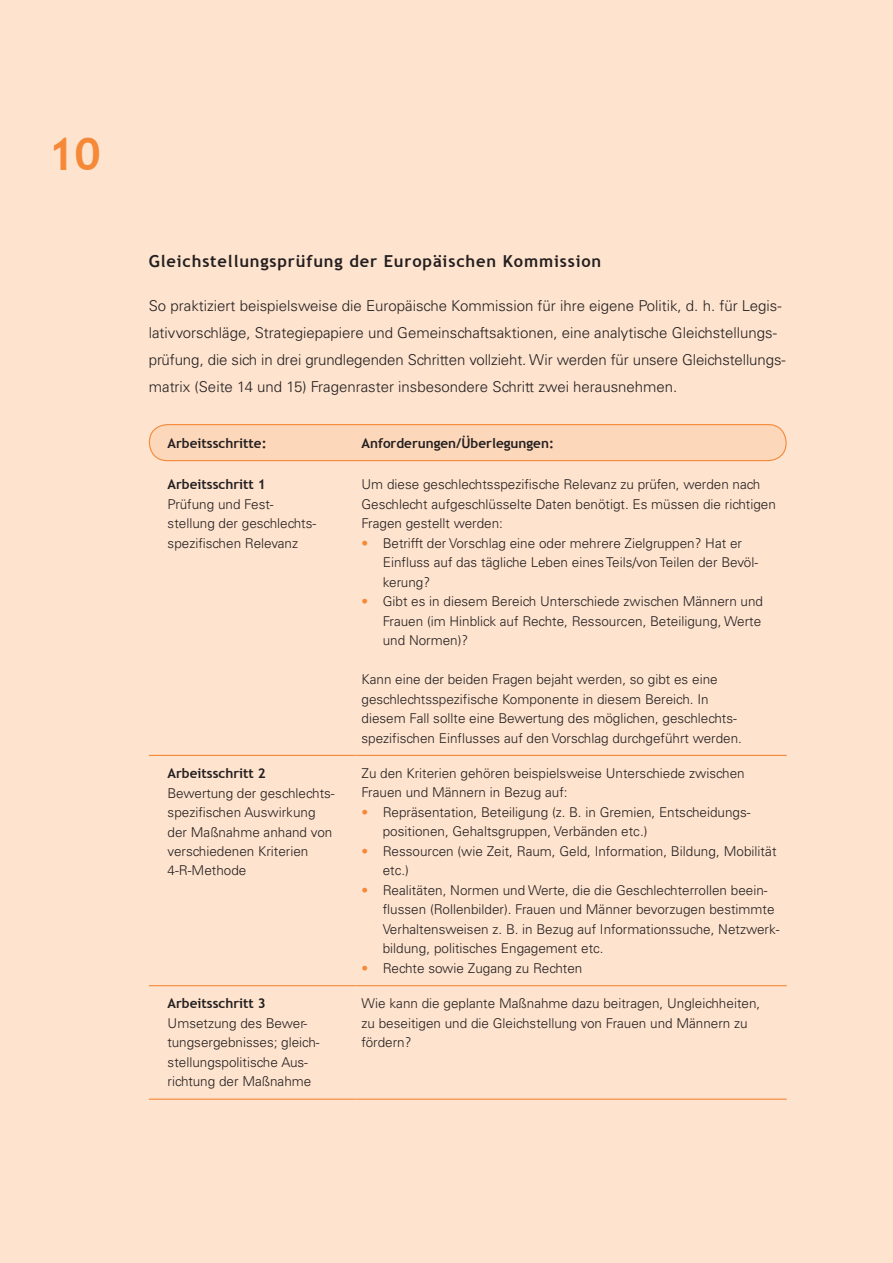
<style>
.page{position:relative;width:893px;height:1263px;background:#fee3ce}
.page>*{position:absolute;margin:0;border:0;box-sizing:border-box;transform-origin:0 0}
.t1{font:700 45px "Trebuchet MS";color:#f58938}
.t2{font:700 16.5px "Trebuchet MS";letter-spacing:.05em;color:#231f20}
.t3{font:300 15px/27px "Univers LT Std";color:#231f20}
.t4{font:300 13.5px/19.5px "Univers LT Std";color:#231f20}
.t5{font:700 13.5px "Trebuchet MS";color:#231f20}
.s1{color:#f58938}
</style>
<div class="page">
<div style="left:149px;top:425px;width:637px;height:36px;background:#fdd7b9;border-radius:18px"></div>
<div style="left:149px;top:424px;width:638px;height:37px;border:1px solid #f58938;border-radius:18px"></div>
<hr style="left:149px;top:755px;width:206px;height:1px;background:#f58938">
<hr style="left:355px;top:755px;width:432px;height:1px;background:#f58938">
<hr style="left:149px;top:985px;width:206px;height:1px;background:#f58938">
<hr style="left:355px;top:985px;width:432px;height:1px;background:#f58938">
<hr style="left:149px;top:1098px;width:206px;height:2px;background:#f58938">
<hr style="left:355px;top:1098px;width:432px;height:2px;background:#f58938">
<h1 class="t1" style="left:48px;top:126px;width:54px">10</h1>
<p class="t2" style="left:149px;top:251px;width:454px">Gleichstellungsprüfung der Europäischen Kommission</p>
<p class="t3" style="left:149px;top:292px;width:638px">So praktiziert beispielsweise die Europäische Kommission für ihre eigene Politik, d. h. für Legis&shy;lativvorschläge, Strategiepapiere und Gemeinschaftsaktionen, eine analytische Gleichstellungs&shy;prüfung, die sich in drei grundlegenden Schritten vollzieht. Wir werden für unsere Gleichstellungs&shy;matrix (Seite 14 und 15) Fragenraster insbesondere Schritt zwei herausnehmen.</p>
<p class="t5" style="left:168px;top:435px;width:101px">Arbeitsschritte:</p>
<p class="t5" style="left:361px;top:435px;width:194px">Anforderungen/Überlegungen:</p>
<p class="t5" style="left:168px;top:476px;width:100px">Arbeitsschritt 1</p>
<p class="t4" style="left:168px;top:494px;width:150px">Prüfung und Fest--- stellung der geschlechts&shy;spezifischen Relevanz</p>
<p class="t4" style="left:361px;top:474px;width:416px">Um diese geschlechtsspezifische Relevanz zu prüfen, werden nach<br>Geschlecht aufgeschlüsselte Daten benötigt. Es müssen die richtigen<br>Fragen gestellt werden:</p>
<p class="t4" style="left:383px;top:533px;width:377px;text-indent:-21px"><span class="s1">•</span> Betrifft der Vorschlag eine oder mehrere Zielgruppen? Hat er<br>Einfluss auf das tägliche Leben eines Teils/von Teilen der Bevöl&shy;kerung?</p>
<p class="t4" style="left:383px;top:591px;width:382px;text-indent:-21px"><span class="s1">•</span> Gibt es in diesem Bereich Unterschiede zwischen Männern und<br>Frauen (im Hinblick auf Rechte, Ressourcen, Beteiligung, Werte und Normen)?</p>
<p class="t4" style="left:361px;top:669px;width:382px">Kann eine der beiden Fragen bejaht werden, so gibt es eine geschlechtsspezifische Komponente in diesem Bereich. In diesem Fall sollte eine Bewertung des möglichen, geschlechts&shy;spezifischen Einflusses auf den Vorschlag durchgeführt werden.</p>
<p class="t5" style="left:168px;top:765px;width:100px">Arbeitsschritt 2</p>
<p class="t4" style="left:168px;top:783px;width:169px">Bewertung der geschlechts&shy;spezifischen Auswirkung der Maßnahme anhand von verschiedenen Kriterien<br>4-R-Methode</p>
<p class="t5" style="left:168px;top:995px;width:100px">Arbeitsschritt 3</p>
<p class="t4" style="left:168px;top:1013px;width:154px">Umsetzung des Bewer&shy;tungsergebnisses; gleich&shy;stellungspolitische Aus&shy;richtung der Maßnahme</p>
<p class="t4" style="left:361px;top:763px;width:385px">Zu den Kriterien gehören beispielsweise Unterschiede zwischen<br>Frauen und Männern in Bezug auf:</p>
<p class="t4" style="left:383px;top:802px;width:369px;text-indent:-21px"><span class="s1">•</span> Repräsentation, Beteiligung (z. B. in Gremien, Entscheidungs&shy;positionen, Gehaltsgruppen, Verbänden etc.)</p>
<p class="t4" style="left:383px;top:841px;width:395px;text-indent:-21px"><span class="s1">•</span> Ressourcen (wie Zeit, Raum, Geld, Information, Bildung, Mobilität etc.)</p>
<p class="t4" style="left:383px;top:880px;width:398px;text-indent:-21px"><span class="s1">•</span> Realitäten, Normen und Werte, die die Geschlechterrollen beein&shy;flussen (Rollenbilder). Frauen und Männer bevorzugen bestimmte Verhaltensweisen z. B. in Bezug auf Informationssuche, Netzwerk&shy;bildung, politisches Engagement etc.</p>
<p class="t4" style="left:361px;top:958px;width:222px"><span class="s1">•</span> Rechte sowie Zugang zu Rechten</p>
<p class="t4" style="left:361px;top:993px;width:400px">Wie kann die geplante Maßnahme dazu beitragen, Ungleichheiten, zu beseitigen und die Gleichstellung von Frauen und Männern zu fördern?</p>
</div>
